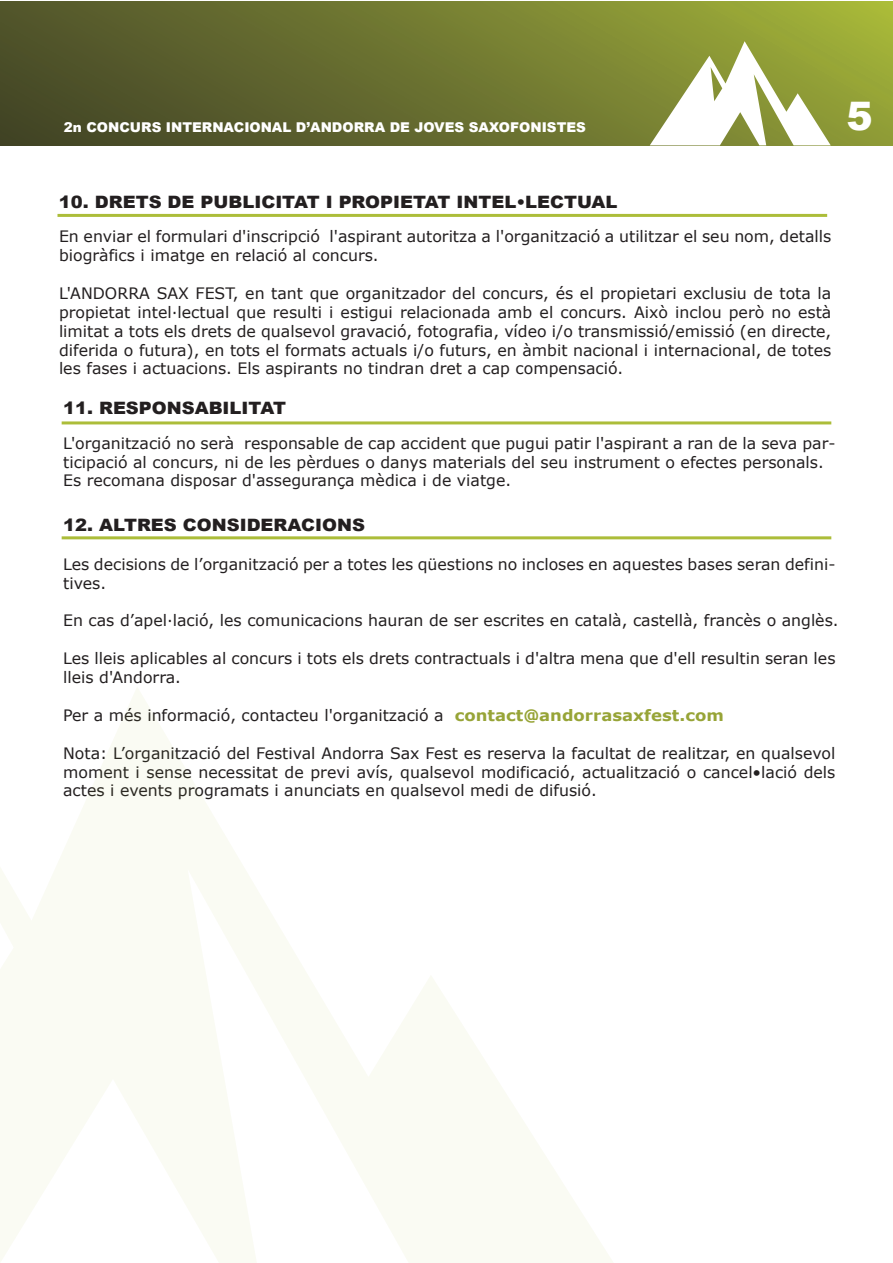
<style>
.page{position:relative;width:893px;height:1263px;background:#fff}
.page>*{position:absolute;margin:0;border:0;box-sizing:border-box;transform-origin:0 0}
.t1{font:900 39.3px "Arial";color:#fff}
.t2{font:900 17.1px "Arial";color:#231f20;scale:1.05 1}
.t3{font:15.75px/18.9px "Verdana";color:#231f20}
.t4{font:900 13.5px "Arial";color:#fff}
.s1{font-weight:700;font-size:15.6px;color:#97a437}
</style>
<div class="page">
<hr style="left:57px;top:214px;width:770px;height:3px;background:#acbd39">
<hr style="left:62px;top:421px;width:769px;height:3px;background:#acbd39">
<hr style="left:62px;top:536px;width:769px;height:3px;background:#acbd39">
<svg style="left:0;top:688px;width:613px;height:575px"></svg>
<svg style="left:0;top:1px;width:893px;height:144px;background:#6b732f"></svg>
<svg style="left:650px;top:41px;width:181px;height:104px"></svg>
<p class="t4" style="left:64px;top:117px;width:523px">2n CONCURS INTERNACIONAL D’ANDORRA DE JOVES SAXOFONISTES</p>
<h1 class="t1" style="left:846px;top:88px;width:28px">5</h1>
<p class="t2" style="left:59px;top:189px;width:533px">10. DRETS DE PUBLICITAT I PROPIETAT INTEL•LECTUAL</p>
<p class="t3" style="left:59px;top:227px;width:774px">En enviar el formulari d'inscripció l'aspirant autoritza a l'organització a utilitzar el seu nom, detalls biogràfics i imatge en relació al concurs.</p>
<p class="t3" style="left:59px;top:283px;width:774px;text-align:justify">L'ANDORRA SAX FEST, en tant que organitzador del concurs, és el propietari exclusiu de tota la propietat intel·lectual que resulti i estigui relacionada amb el concurs. Això inclou però no està limitat a tots els drets de qualsevol gravació, fotografia, vídeo i/o transmissió/emissió (en directe, diferida o futura), en tots el formats actuals i/o futurs, en àmbit nacional i internacional, de totes les fases i actuacions. Els aspirants no tindran dret a cap compensació.</p>
<p class="t2" style="left:63px;top:396px;width:214px">11. RESPONSABILITAT</p>
<p class="t3" style="left:63px;top:433px;width:774px">L'organització no serà responsable de cap accident que pugui patir l'aspirant a ran de la seva par&shy;ticipació al concurs, ni de les pèrdues o danys materials del seu instrument o efectes personals.<br>Es recomana disposar d'assegurança mèdica i de viatge.</p>
<p class="t2" style="left:63px;top:513px;width:289px">12. ALTRES CONSIDERACIONS</p>
<p class="t3" style="left:63px;top:554px;width:774px">Les decisions de l’organització per a totes les qüestions no incloses en aquestes bases seran defini&shy;tives.</p>
<p class="t3" style="left:63px;top:611px;width:777px">En cas d’apel·lació, les comunicacions hauran de ser escrites en català, castellà, francès o anglès.</p>
<p class="t3" style="left:63px;top:649px;width:774px">Les lleis aplicables al concurs i tots els drets contractuals i d'altra mena que d'ell resultin seran les lleis d'Andorra.</p>
<p class="t3" style="left:63px;top:705px;width:662px">Per a més informació, contacteu l'organització a <span class="s1">contact@andorrasaxfest.com</span></p>
<p class="t3" style="left:63px;top:743px;width:774px;text-align:justify">Nota: L’organització del Festival Andorra Sax Fest es reserva la facultat de realitzar, en qualsevol moment i sense necessitat de previ avís, qualsevol modificació, actualització o cancel•lació dels actes i events programats i anunciats en qualsevol medi de difusió.</p>
</div>
